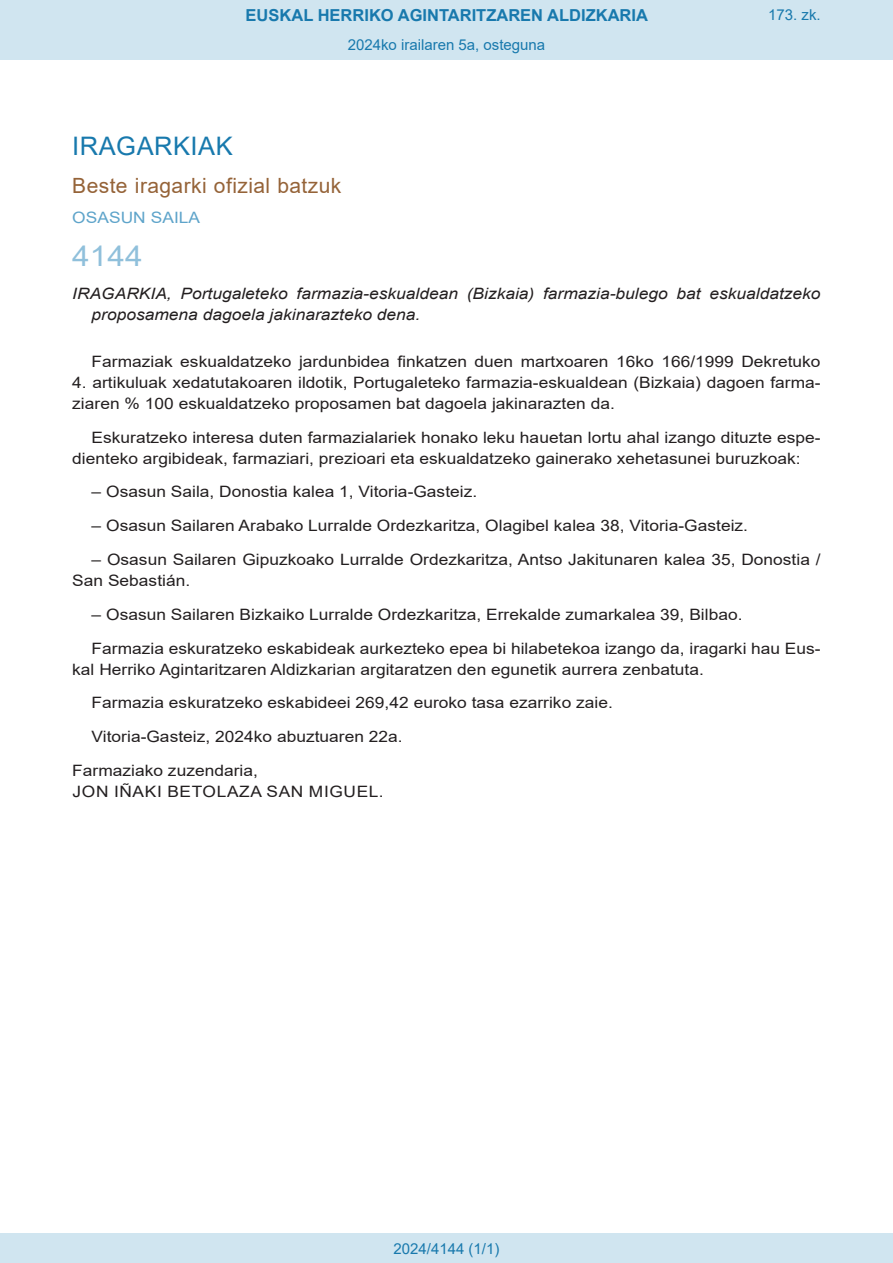
<style>
.page{position:relative;width:893px;height:1263px;background:#fff}
.page>*{position:absolute;margin:0;border:0;box-sizing:border-box;transform-origin:0 0}
.BOPVOrden{font:28.5px "Arial";color:#90c0db;scale:1.11 1}
.BOPVSeccion{font:25.5px "Arial";letter-spacing:.02em;color:#1879ad}
.BOPVSubseccion{font:21px "Arial";letter-spacing:.02em;color:#956338}
.t1{font:700 16.5px "Arial";color:#1879ad}
.BOPVDetalle{font:15.6px/21px "Arial";color:#231f20;scale:1.11 1}
.BOPVTitulo{font:italic 15.6px/21px "Arial";color:#231f20;scale:1.11 1}
.BOPVFirmaLugFec{font:15.6px "Arial";color:#231f20;scale:1.11 1}
.BOPVFirmaNombre{font:15.6px "Arial";letter-spacing:.035em;color:#231f20;scale:1.11 1}
.BOPVFirmaPuesto{font:15.6px "Arial";color:#231f20;scale:1.11 1}
.BOPVOrganismo{font:15.6px "Arial";letter-spacing:.005em;color:#5ea4ca;scale:1.11 1}
.Paginacion_Centro{font:15px "Arial";color:#1879ad}
</style>
<div class="page">
<div style="left:0;top:0;width:893px;height:60px;background:#d0e5f0"></div>
<div style="left:0;top:1233px;width:893px;height:30px;background:#d0e5f0"></div>
<p class="t1" style="left:246px;top:3px;width:404px">EUSKAL HERRIKO AGINTARITZAREN ALDIZKARIA</p>
<p class="Paginacion_Centro" style="left:348px;top:35px;width:199px">2024ko irailaren 5a, osteguna</p>
<p class="Paginacion_Centro" style="left:768px;top:5px;width:54px">173. zk.</p>
<p class="BOPVSeccion" style="left:72px;top:128px;width:162px">IRAGARKIAK</p>
<p class="BOPVSubseccion" style="left:72px;top:171px;width:271px">Beste iragarki ofizial batzuk</p>
<p class="BOPVOrganismo" style="left:72px;top:207px;width:117px">OSASUN SAILA</p>
<p class="BOPVOrden" style="left:72px;top:236px;width:65px">4144</p>
<p class="BOPVTitulo" style="left:92px;top:284px;width:658px;text-indent:-19px">IRAGARKIA, Portugaleteko farmazia-eskualdean (Bizkaia) farmazia-bulego bat eskualdatzeko proposamena dagoela jakinarazteko dena.</p>
<p class="BOPVDetalle" style="left:92px;top:351px;width:658px">Farmaziak eskualdatzeko jardunbidea finkatzen duen martxoaren 16ko 166/1999 Dekretuko</p>
<p class="BOPVDetalle" style="left:72px;top:372px;width:676px">4. artikuluak xedatutakoaren ildotik, Portugaleteko farmazia-eskualdean (Bizkaia) dagoen farma&shy;ziaren % 100 eskualdatzeko proposamen bat dagoela jakinarazten da.</p>
<p class="BOPVDetalle" style="left:72px;top:427px;width:676px;text-indent:19px">Eskuratzeko interesa duten farmazialariek honako leku hauetan lortu ahal izango dituzte espe&shy;dienteko argibideak, farmaziari, prezioari eta eskualdatzeko gainerako xehetasunei buruzkoak:</p>
<p class="BOPVDetalle" style="left:92px;top:481px;width:349px">– Osasun Saila, Donostia kalea 1, Vitoria-Gasteiz.</p>
<p class="BOPVDetalle" style="left:92px;top:515px;width:593px">– Osasun Sailaren Arabako Lurralde Ordezkaritza, Olagibel kalea 38, Vitoria-Gasteiz.</p>
<p class="BOPVDetalle" style="left:72px;top:549px;width:676px;text-indent:19px">– Osasun Sailaren Gipuzkoako Lurralde Ordezkaritza, Antso Jakitunaren kalea 35, Donostia /<br>San Sebastián.</p>
<p class="BOPVDetalle" style="left:92px;top:604px;width:588px">– Osasun Sailaren Bizkaiko Lurralde Ordezkaritza, Errekalde zumarkalea 39, Bilbao.</p>
<p class="BOPVDetalle" style="left:72px;top:637px;width:676px;text-indent:19px">Farmazia eskuratzeko eskabideak aurkezteko epea bi hilabetekoa izango da, iragarki hau Eus&shy;kal Herriko Agintaritzaren Aldizkarian argitaratzen den egunetik aurrera zenbatuta.</p>
<p class="BOPVDetalle" style="left:92px;top:692px;width:471px">Farmazia eskuratzeko eskabideei 269,42 euroko tasa ezarriko zaie.</p>
<p class="BOPVFirmaLugFec" style="left:92px;top:726px;width:282px">Vitoria-Gasteiz, 2024ko abuztuaren 22a.</p>
<p class="BOPVFirmaPuesto" style="left:72px;top:759px;width:169px">Farmaziako zuzendaria,</p>
<p class="BOPVFirmaNombre" style="left:73px;top:780px;width:282px">JON IÑAKI BETOLAZA SAN MIGUEL.</p>
<p class="Paginacion_Centro" style="left:393px;top:1238px;width:107px">2024/4144 (1/1)</p>
</div>
